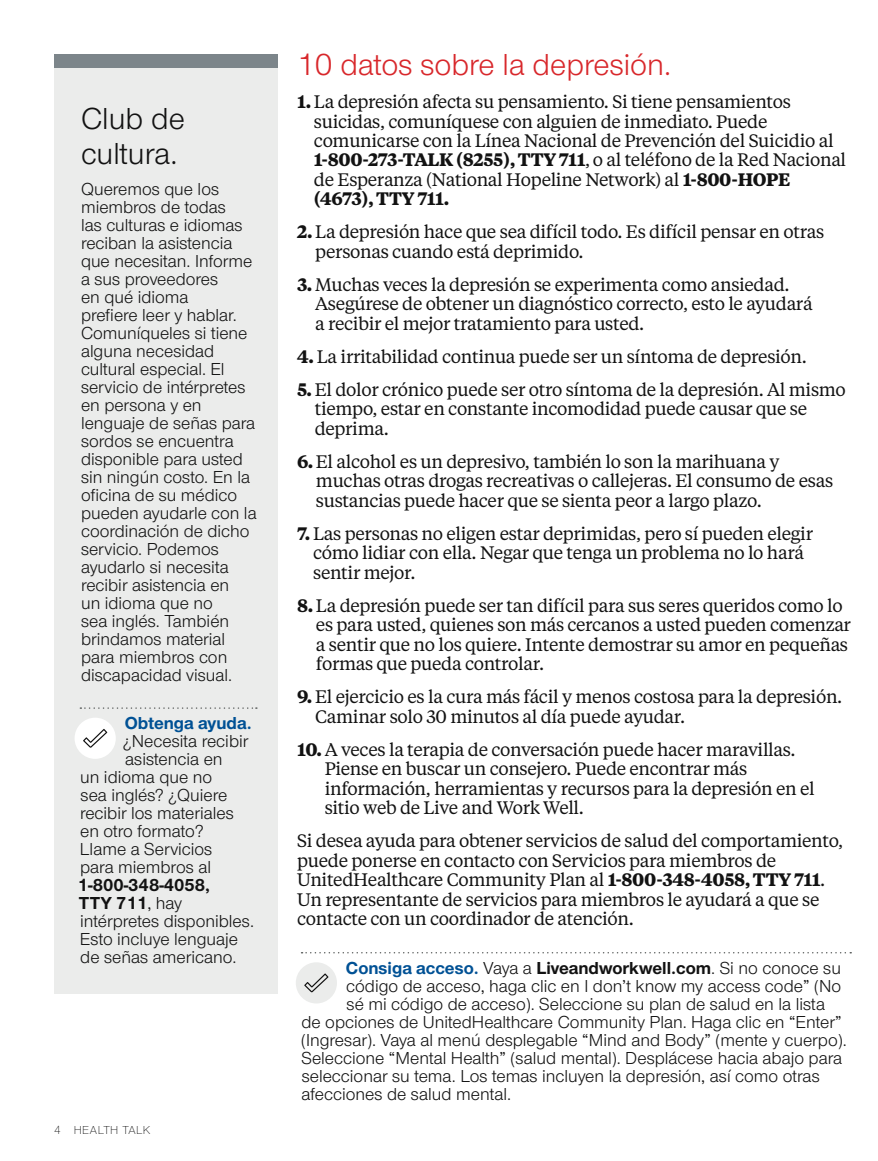
<style>
.page{position:relative;width:878px;height:1161px;background:#fff}
.page>*{position:absolute;margin:0;border:0;box-sizing:border-box;transform-origin:0 0}
.t1{font:31.5px "UHC Sans";color:#d8272b}
.t2{font:31.5px/34.5px "UHC Sans";color:#121212}
.t3{font:18px/19.5px "UHC Serif Text";letter-spacing:-.02em;color:#121212}
.t4{font:18px/18px "UHC Sans";color:#121212}
.t5{font:700 18px "UHC Sans";color:#121212}
.t6{font:700 18px "UHC Sans";color:#005195}
.t7{font:300 12px "UHC Sans";letter-spacing:.04em;color:#121212}
.s1{font-weight:700}
.s2{color:#005195}
.s3{font-weight:400}
</style>
<div class="page">
<div style="left:54px;top:54px;width:223px;height:939px;background:#ebeceb"></div>
<div style="left:54px;top:54px;width:223px;height:14px;background:#7c858a"></div>
<svg style="left:80px;top:707px;width:177px;height:2px"></svg>
<div style="left:75px;top:718px;width:41px;height:41px;background:#fff;border-radius:50%"></div>
<svg style="left:83px;top:729px;width:24px;height:19px"></svg>
<svg style="left:301px;top:952px;width:550px;height:1px"></svg>
<div style="left:296px;top:962px;width:41px;height:41px;background:#ebeceb;border-radius:50%"></div>
<svg style="left:304px;top:973px;width:24px;height:19px"></svg>
<h1 class="t2" style="left:81px;top:100px;width:105px">Club de cultura.</h1>
<p class="t4" style="left:81px;top:179px;width:177px">Queremos que los miembros de todas<br>las culturas e idiomas reciban la asistencia que necesitan. Informe a sus proveedores<br>en qué idioma<br>prefiere leer y hablar.<br>Comuníqueles si tiene alguna necesidad cultural especial. El servicio de intérpretes en persona y en lenguaje de señas para sordos se encuentra disponible para usted sin ningún costo. En la oficina de su médico pueden ayudarle con la coordinación de dicho servicio. Podemos ayudarlo si necesita recibir asistencia en<br>un idioma que no<br>sea inglés. También brindamos material para miembros con discapacidad visual.</p>
<p class="t6" style="left:125px;top:711px;width:129px">Obtenga ayuda.</p>
<p class="t4" style="left:123px;top:732px;width:127px">¿Necesita recibir</p>
<p class="t4" style="left:125px;top:750px;width:99px">asistencia en</p>
<p class="t4" style="left:80px;top:768px;width:133px">un idioma que no</p>
<p class="t4" style="left:81px;top:786px;width:148px">sea inglés? ¿Quiere</p>
<p class="t4" style="left:80px;top:804px;width:155px">recibir los materiales</p>
<p class="t4" style="left:80px;top:822px;width:125px">en otro formato?</p>
<p class="t4" style="left:80px;top:840px;width:134px">Llame a Servicios</p>
<p class="t4" style="left:80px;top:858px;width:132px">para miembros al</p>
<p class="t4" style="left:78px;top:876px;width:178px"><span class="s1">1-800-348-4058,<br>TTY 711</span>, hay intérpretes disponibles.<br>Esto incluye lenguaje de señas americano.</p>
<p class="t7" style="left:54px;top:1122px;width:98px">4 HEALTH TALK</p>
<h1 class="t1" style="left:297px;top:44px;width:375px">10 datos sobre la depresión.</h1>
<p class="t3" style="left:314px;top:91px;width:534px;text-indent:-17px"><span class="s1">1.</span> La depresión afecta su pensamiento. Si tiene pensamientos suicidas, comuníquese con alguien de inmediato. Puede comunicarse con la Línea Nacional de Prevención del Suicidio al <span class="s1">1-800-273-TALK (8255), TTY 711</span>, o al teléfono de la Red Nacional de Esperanza (National Hopeline Network) al <span class="s1">1-800-HOPE (4673), TTY 711.</span></p>
<p class="t3" style="left:315px;top:222px;width:510px;text-indent:-18px"><span class="s1">2.</span> La depresión hace que sea difícil todo. Es difícil pensar en otras personas cuando está deprimido.</p>
<p class="t3" style="left:315px;top:274px;width:499px;text-indent:-18px"><span class="s1">3.</span> Muchas veces la depresión se experimenta como ansiedad.<br>Asegúrese de obtener un diagnóstico correcto, esto le ayudará a recibir el mejor tratamiento para usted.</p>
<p class="t3" style="left:297px;top:346px;width:511px"><span class="s1">4.</span> La irritabilidad continua puede ser un síntoma de depresión.</p>
<p class="t3" style="left:315px;top:379px;width:532px;text-indent:-18px"><span class="s1">5.</span> El dolor crónico puede ser otro síntoma de la depresión. Al mismo tiempo, estar en constante incomodidad puede causar que se deprima.</p>
<p class="t3" style="left:316px;top:451px;width:518px;text-indent:-19px"><span class="s1">6.</span> El alcohol es un depresivo, también lo son la marihuana y muchas otras drogas recreativas o callejeras. El consumo de esas sustancias puede hacer que se sienta peor a largo plazo.</p>
<p class="t3" style="left:313px;top:523px;width:501px;text-indent:-16px"><span class="s1">7.</span> Las personas no eligen estar deprimidas, pero sí pueden elegir cómo lidiar con ella. Negar que tenga un problema no lo hará sentir mejor.</p>
<p class="t3" style="left:316px;top:595px;width:536px;text-indent:-19px"><span class="s1">8.</span> La depresión puede ser tan difícil para sus seres queridos como lo es para usted, quienes son más cercanos a usted pueden comenzar a sentir que no los quiere. Intente demostrar su amor en pequeñas formas que pueda controlar.</p>
<p class="t3" style="left:315px;top:686px;width:528px;text-indent:-18px"><span class="s1">9.</span> El ejercicio es la cura más fácil y menos costosa para la depresión.<br>Caminar solo 30 minutos al día puede ayudar.</p>
<p class="t3" style="left:325px;top:739px;width:491px;text-indent:-28px"><span class="s1">10.</span> A veces la terapia de conversación puede hacer maravillas.<br>Piense en buscar un consejero. Puede encontrar más información, herramientas y recursos para la depresión en el sitio web de Live and Work Well.</p>
<p class="t3" style="left:297px;top:830px;width:547px">Si desea ayuda para obtener servicios de salud del comportamiento, puede ponerse en contacto con Servicios para miembros de UnitedHealthcare Community Plan al <span class="s1">1-800-348-4058, TTY 711</span>.<br>Un representante de servicios para miembros le ayudará a que se contacte con un coordinador de atención.</p>
<p class="t5" style="left:346px;top:956px;width:496px"><span class="s2">Consiga acceso.</span> <span class="s3">Vaya a</span> Liveandworkwell.com<span class="s3">. Si no conoce su</span></p>
<p class="t4" style="left:346px;top:976px;width:496px">código de acceso, haga clic en I don’t know my access code” (No</p>
<p class="t4" style="left:346px;top:994px;width:480px">sé mi código de acceso). Seleccione su plan de salud en la lista</p>
<p class="t4" style="left:301px;top:1012px;width:542px">de opciones de UnitedHealthcare Community Plan. Haga clic en “Enter”</p>
<p class="t4" style="left:301px;top:1030px;width:547px">(Ingresar). Vaya al menú desplegable “Mind and Body” (mente y cuerpo).</p>
<p class="t4" style="left:301px;top:1048px;width:542px">Seleccione “Mental Health” (salud mental). Desplácese hacia abajo para</p>
<p class="t4" style="left:302px;top:1066px;width:519px">seleccionar su tema. Los temas incluyen la depresión, así como otras</p>
<p class="t4" style="left:301px;top:1084px;width:211px">afecciones de salud mental.</p>
</div>
